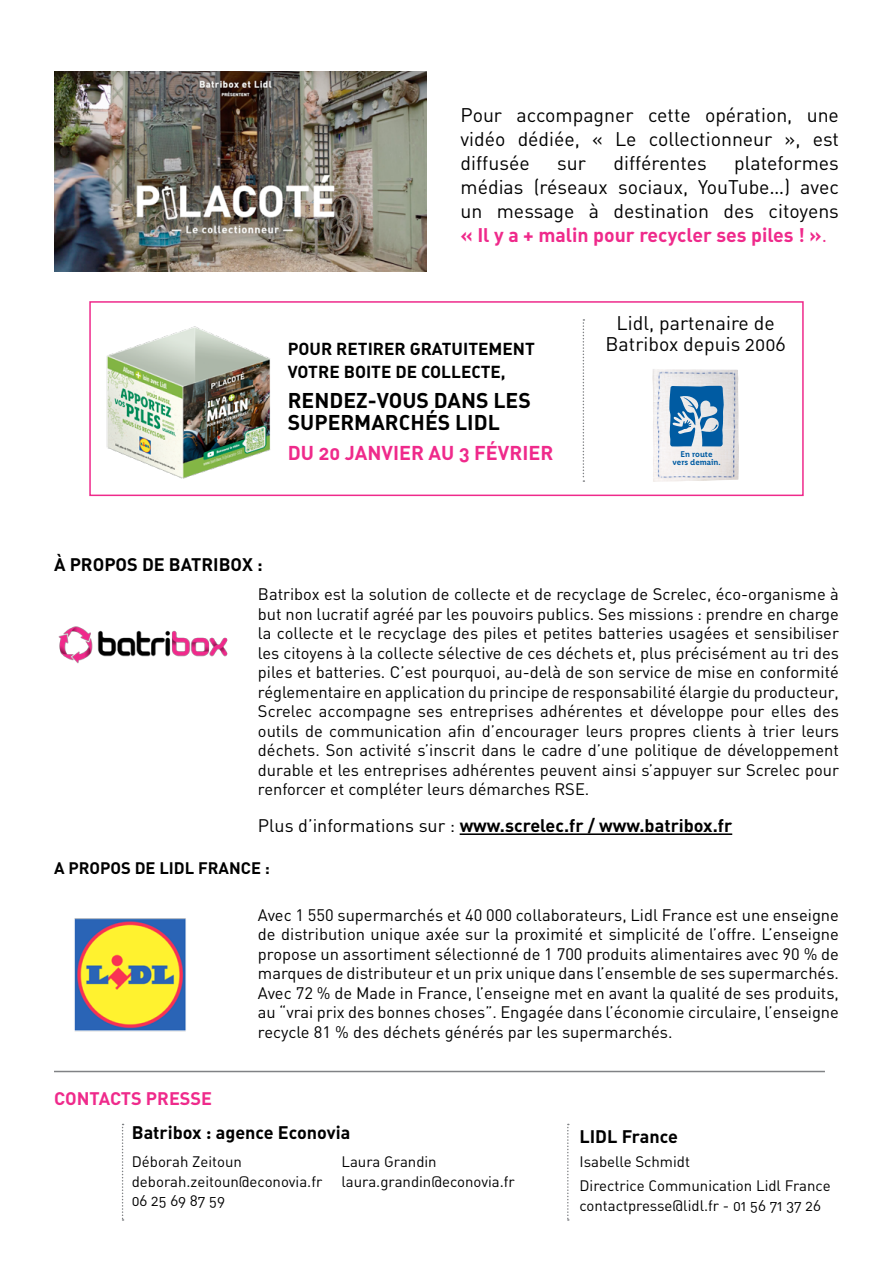
<style>
.page{position:relative;width:893px;height:1263px;background:#fff}
.page>*{position:absolute;margin:0;border:0;box-sizing:border-box;transform-origin:0 0}
.t1{font:21.15px/22.5px "DIN Bold Alternate";color:#000}
.t2{font:19.8px "DIN Bold Alternate";color:#ef2a8b}
.t3{font:19.5px/24px "DIN Regular Alternate";color:#000;text-align:justify}
.t4{font:19.5px "DIN Bold Alternate";color:#ef2a8b}
.t5{font:700 18px "DIN";color:#000}
.t6{font:18px "DIN Bold Alternate";color:#000}
.t7{font:700 18px "DIN";color:#ef2a8b}
.t8{font:17.1px/22.5px "DIN Bold Alternate";color:#000}
.t9{font:16.5px/19.5px "DIN";color:#000;text-align:justify}
.t10{font:700 16.5px "DIN";color:#000}
.t11{font:15px/19.5px "DIN Regular Alternate";color:#000}
.t12{font:600 8.4px/8.4px "Lidl Font Pro";color:#005ba2;text-align:center}
.s1{font-family:"DIN Regular Alternate"}
.s2{font-weight:400}
</style>
<div class="page">
<img style="left:54px;top:71px;width:373px;height:200px">
<img style="left:74px;top:918px;width:112px;height:114px">
<hr style="left:460px;top:833px;width:272px;height:2px;background:#000">
<img style="left:58px;top:626px;width:170px;height:38px">
<hr style="left:54px;top:1071px;width:771px;height:1px;background:#808285">
<svg style="left:567px;top:1124px;width:2px;height:97px"></svg>
<svg style="left:122px;top:1124px;width:2px;height:97px"></svg>
<svg style="left:583px;top:319px;width:1px;height:163px"></svg>
<div style="left:89px;top:301px;width:715px;height:195px;border:2px solid #ef2a8b"></div>
<img style="left:652px;top:369px;width:87px;height:113px">
<svg style="left:669px;top:386px;width:55px;height:61px;background:#508bba"></svg>
<img style="left:98px;top:326px;width:178px;height:168px">
<p class="t3" style="left:461px;top:102px;width:380px">Pour accompagner cette opération, une vidéo dédiée, « Le collectionneur », est diffusée</p>
<p class="t3" style="left:557px;top:150px;width:30px">sur</p>
<p class="t3" style="left:613px;top:150px;width:95px">différentes</p>
<p class="t3" style="left:461px;top:150px;width:380px;text-indent:274px">plateformes médias (réseaux sociaux, YouTube…) avec un message à destination des citoyens</p>
<p class="t4" style="left:461px;top:222px;width:368px">« Il y a + malin pour recycler ses piles ! »<span class="s1">.</span></p>
<p class="t8" style="left:288px;top:337px;width:248px">POUR RETIRER GRATUITEMENT<br>VOTRE BOITE DE COLLECTE,</p>
<p class="t1" style="left:288px;top:388px;width:245px">RENDEZ-VOUS DANS LES<br>SUPERMARCHÉS LIDL</p>
<p class="t2" style="left:288px;top:440px;width:267px">DU 20 JANVIER AU 3 FÉVRIER</p>
<p class="t5" style="left:54px;top:552px;width:210px">À PROPOS DE BATRIBOX :</p>
<p class="t3" style="left:606px;top:312px;width:182px;line-height:21px;text-align:center">Lidl, partenaire de<br>Batribox depuis 2006</p>
<p class="t12" style="left:672px;top:450px;width:50px">En route vers demain.</p>
<p class="t9" style="left:258px;top:584px;width:582px">Batribox est la solution de collecte et de recyclage de Screlec, éco-organisme à but non lucratif agréé par les pouvoirs publics. Ses missions : prendre en charge la collecte et le recyclage des piles et petites batteries usagées et sensibiliser les citoyens à la collecte sélective de ces déchets et, plus précisément au tri des piles et batteries. C’est pourquoi, au-delà de son service de mise en conformité réglementaire en application du principe de responsabilité élargie du producteur, Screlec accompagne ses entreprises adhérentes et développe pour elles des outils de communication afin d’encourager leurs propres clients à trier leurs déchets. Son activité s’inscrit dans le cadre d’une politique de développement durable et les entreprises adhérentes peuvent ainsi s’appuyer sur Screlec pour renforcer et compléter leurs démarches RSE.</p>
<p class="t5" style="left:258px;top:813px;width:476px"><span class="s2">Plus d’informations sur :</span> www.screlec.fr / www.batribox.fr</p>
<p class="t10" style="left:54px;top:857px;width:218px">A PROPOS DE LIDL FRANCE :</p>
<p class="t7" style="left:54px;top:1087px;width:159px">CONTACTS PRESSE</p>
<p class="t9" style="left:258px;top:905px;width:582px">Avec 1 550 supermarchés et 40 000 collaborateurs, Lidl France est une enseigne de distribution unique axée sur la proximité et simplicité de l’offre. L’enseigne propose un assortiment sélectionné de 1 700 produits alimentaires avec 90 % de marques de distributeur et un prix unique dans l’ensemble de ses supermarchés.<br>Avec 72 % de Made in France, l’enseigne met en avant la qualité de ses produits, au “vrai prix des bonnes choses”. Engagée dans l’économie circulaire, l’enseigne recycle 81 % des déchets générés par les supermarchés.</p>
<p class="t6" style="left:132px;top:1120px;width:220px">Batribox : agence Econovia</p>
<p class="t11" style="left:341px;top:1152px;width:175px">Laura Grandin laura.grandin@econovia.fr</p>
<p class="t11" style="left:132px;top:1152px;width:192px">Déborah Zeitoun deborah.zeitoun@econovia.fr<br>06 25 69 87 59</p>
<p class="t6" style="left:579px;top:1125px;width:100px">LIDL France</p>
<p class="t11" style="left:579px;top:1150px;width:253px;line-height:23.7px">Isabelle Schmidt<br>Directrice Communication Lidl France</p>
<p class="t11" style="left:579px;top:1195px;width:243px">contactpresse@lidl.fr - 01 56 71 37 26</p>
</div>
